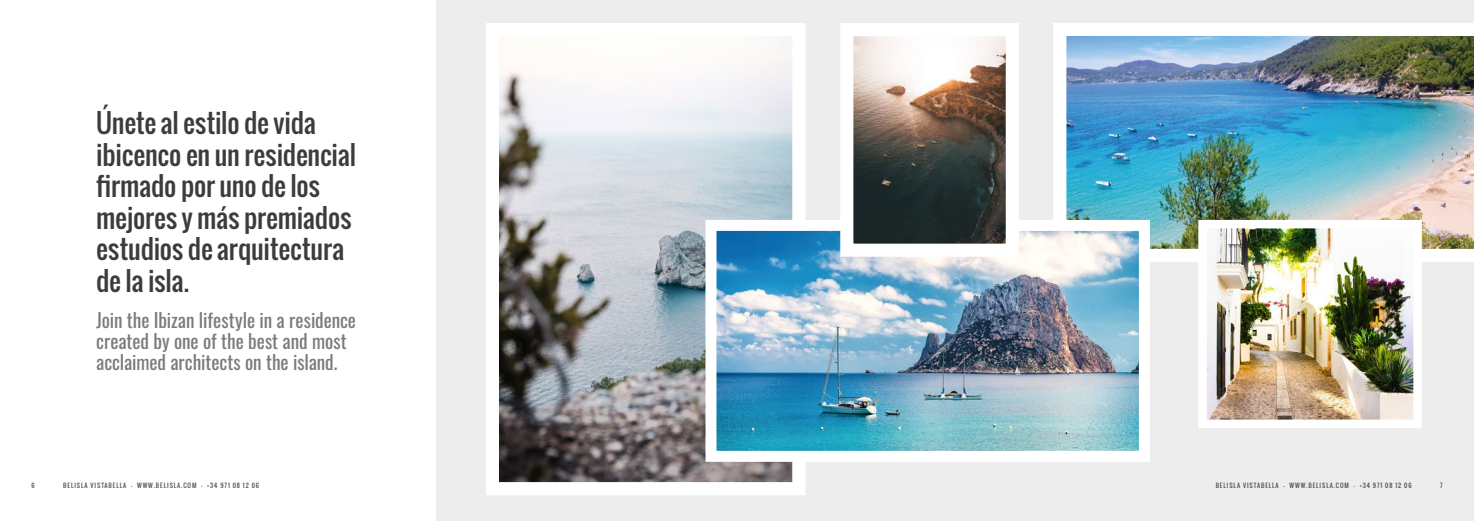
<style>
.page{position:relative;width:1474px;height:521px;background:#fff}
.page>*{position:absolute;margin:0;border:0;box-sizing:border-box;transform-origin:0 0}
.t1{font:26.25px/31.5px "Oswald";letter-spacing:-.005em;color:#3c3c3b}
.t2{font:19.25px/21px "Oswald";letter-spacing:-.005em;color:#7c7b7b}
.t3{font:6.12px "Oswald";letter-spacing:.15em;color:#4a4a49}
</style>
<div class="page">
<div style="left:437px;top:0;width:1036px;height:521px;background:#ededed"></div>
<img style="left:500px;top:37px;width:291px;height:444px">
<div style="left:486px;top:23px;width:319px;height:472px;border:13px solid #fff"></div>
<img style="left:1053px;top:23px;width:420px;height:239px">
<img style="left:1207px;top:229px;width:205px;height:190px">
<div style="left:1198px;top:220px;width:223px;height:208px;border:8px solid #fff"></div>
<img style="left:717px;top:232px;width:420px;height:218px">
<div style="left:705px;top:220px;width:444px;height:242px;border:11px solid #fff"></div>
<img style="left:854px;top:37px;width:150px;height:206px">
<div style="left:840px;top:23px;width:178px;height:234px;border:13px solid #fff"></div>
<p class="t1" style="left:96px;top:107px;width:261px">Únete al estilo de vida ibicenco en un residencial firmado por uno de los mejores y más premiados estudios de arquitectura de la isla.</p>
<p class="t2" style="left:96px;top:308px;width:261px">Join the Ibizan lifestyle in a residence created by one of the best and most acclaimed architects on the island.</p>
<p class="t3" style="left:32px;top:481px;width:5px">6</p>
<p class="t3" style="left:63px;top:481px;width:197px">BELISLA VISTABELLA - WWW.BELISLA.COM - +34 971 08 12 06</p>
<p class="t3" style="left:1215px;top:481px;width:197px">BELISLA VISTABELLA - WWW.BELISLA.COM - +34 971 08 12 06</p>
<p class="t3" style="left:1439px;top:481px;width:4px">7</p>
</div>
